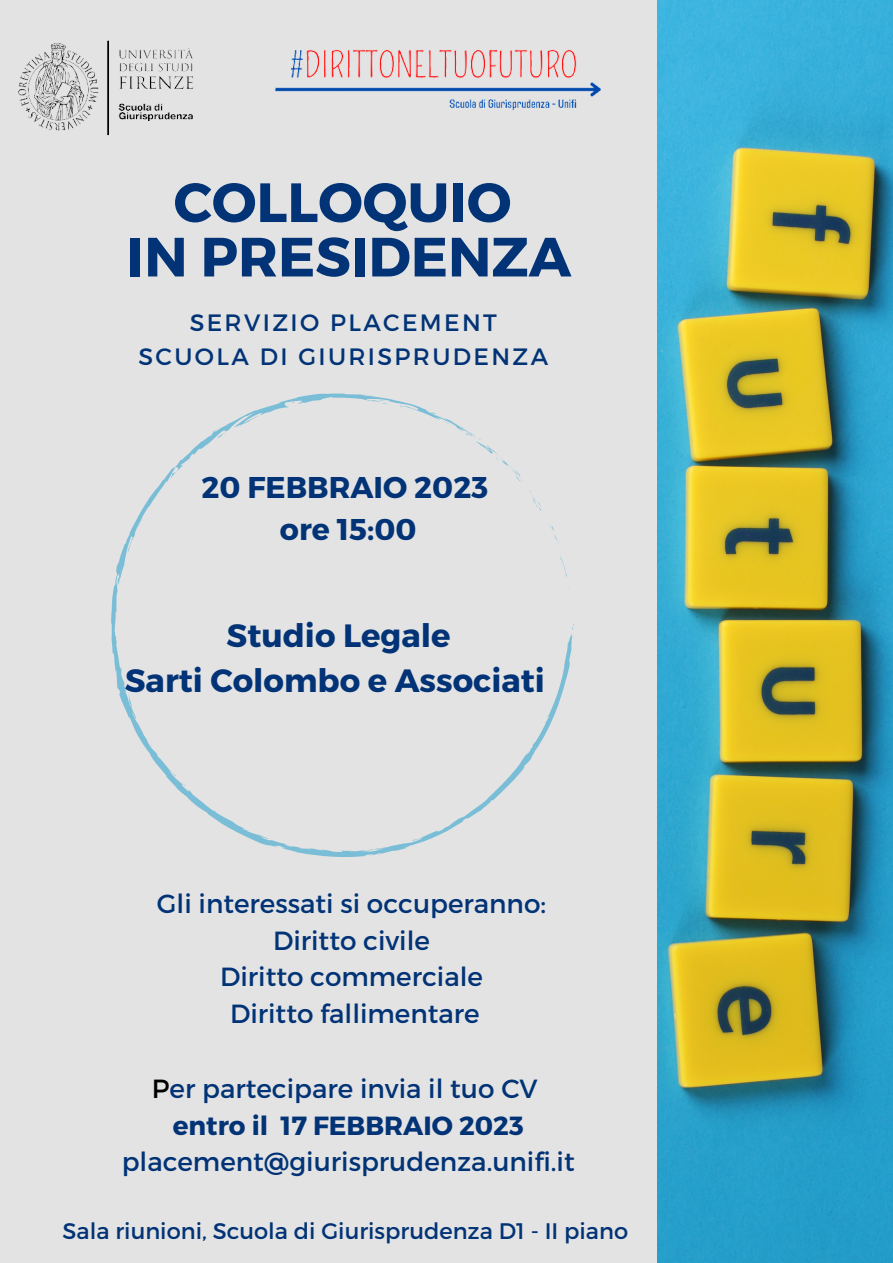
<style>
.page{position:relative;width:893px;height:1263px;background:#e3e3e3}
.page>*{position:absolute;margin:0;border:0;box-sizing:border-box;transform-origin:0 0}
.t1{font:700 55.2px/54.4px "Montserrat";color:#013376;text-align:center}
.t2{font:700 32.25px/45px "Montserrat";color:#013376;text-align:center}
.t3{font:700 30px/41.6px "Montserrat";color:#013376;text-align:center}
.t4{font:26.25px/36.6px "Montserrat";color:#013376;text-align:center}
.t5{font:23.7px/33.2px "Montserrat";letter-spacing:.1em;color:#013376;text-align:center}
.t6{font:22.5px "Montserrat";color:#013376}
.s1{color:#000}
.s2{font-weight:700}
</style>
<div class="page">
<img style="left:18px;top:40px;width:176px;height:96px">
<img style="left:275px;top:50px;width:326px;height:61px">
<img style="left:657px;top:0;width:236px;height:1263px">
<svg style="left:111px;top:394px;width:461px;height:463px"></svg>
<svg style="left:117px;top:577px;width:3px;height:12px"></svg>
<svg style="left:431px;top:412px;width:111px;height:100px"></svg>
<svg style="left:357px;top:394px;width:34px;height:10px"></svg>
<svg style="left:292px;top:401px;width:10px;height:3px"></svg>
<svg style="left:212px;top:429px;width:14px;height:9px"></svg>
<svg style="left:147px;top:741px;width:5px;height:5px"></svg>
<svg style="left:180px;top:781px;width:5px;height:6px"></svg>
<h1 class="t1" style="left:127px;top:172px;width:446px">COLLOQUIO<br>IN PRESIDENZA</h1>
<p class="t5" style="left:138px;top:305px;width:411px">SERVIZIO PLACEMENT<br>SCUOLA DI GIURISPRUDENZA</p>
<p class="t3" style="left:201px;top:465px;width:288px">20 FEBBRAIO 2023 ore 15:00</p>
<p class="t2" style="left:125px;top:611px;width:421px">Studio Legale<br>Sarti Colombo e Associati</p>
<p class="t4" style="left:157px;top:884px;width:390px">Gli interessati si occuperanno:<br>Diritto civile<br>Diritto commerciale<br>Diritto fallimentare</p>
<p class="t4" style="left:152px;top:1069px;width:387px"><span class="s1">P</span>er partecipare invia il tuo CV <span class="s2">entro il 17 FEBBRAIO 2023</span></p>
<p class="t4" style="left:122px;top:1142px;width:454px">placement@giurisprudenza.unifi.it</p>
<p class="t6" style="left:63px;top:1217px;width:567px">Sala riunioni, Scuola di Giurisprudenza D1 - II piano</p>
</div>
